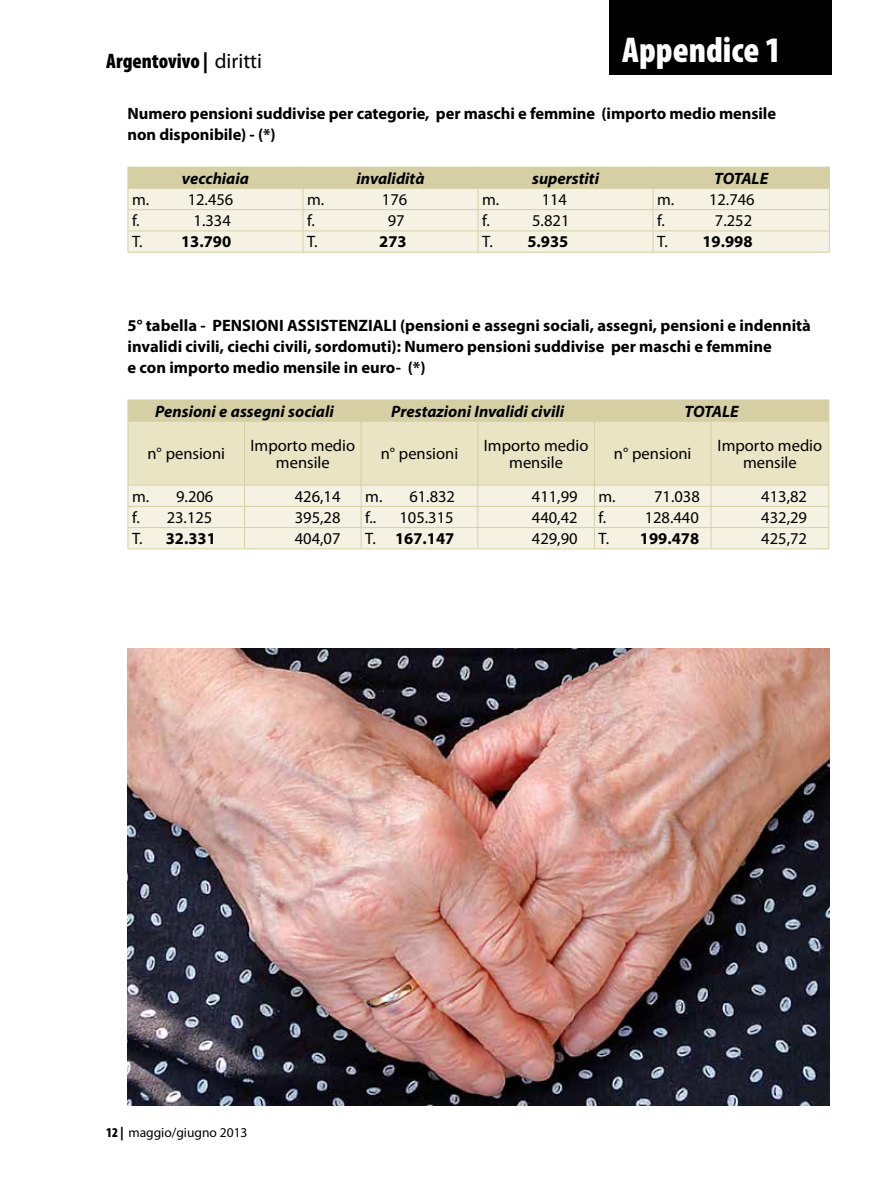
<style>
.page{position:relative;width:893px;height:1191px;background:#fff}
.page>*{position:absolute;margin:0;border:0;box-sizing:border-box;transform-origin:0 0}
.t1{font:900 condensed 36px "Myriad Pro";color:#fff}
.t2{font:900 condensed 21px "Myriad Pro";color:#000}
.t3{font:700 16.5px/21px "Myriad Pro";color:#000}
.t4{font:16.5px/16.5px "Myriad Pro";color:#000;text-align:center}
.t5{font:italic 700 16.5px "Myriad Pro";color:#000}
.t6{font:13.5px "Myriad Pro";color:#000}
.s1{font-weight:400}
.s2{font-weight:400;font-stretch:normal}
.s3{font-weight:900;font-stretch:condensed}
</style>
<div class="page">
<div style="left:609px;top:0;width:223px;height:74px;background:#000"></div>
<svg style="left:128px;top:167px;width:702px;height:85px;background:#ebe7d0"></svg>
<hr style="left:128px;top:252px;width:175px;height:1px;background:#d5cfa3">
<hr style="left:303px;top:252px;width:175px;height:1px;background:#d5cfa3">
<hr style="left:478px;top:252px;width:175px;height:1px;background:#d5cfa3">
<hr style="left:653px;top:252px;width:177px;height:1px;background:#d5cfa3">
<div style="left:129px;top:422px;width:699px;height:63px;background:#e9e4c3"></div>
<div style="left:129px;top:486px;width:699px;height:62px;background:#f5f2e3"></div>
<hr style="left:128px;top:399px;width:117px;height:1px;background:#d5cfa3">
<hr style="left:245px;top:399px;width:116px;height:1px;background:#d5cfa3">
<hr style="left:361px;top:399px;width:117px;height:1px;background:#d5cfa3">
<hr style="left:478px;top:399px;width:116px;height:1px;background:#d5cfa3">
<hr style="left:594px;top:399px;width:117px;height:1px;background:#d5cfa3">
<hr style="left:711px;top:399px;width:118px;height:1px;background:#d5cfa3">
<div style="left:128px;top:400px;width:701px;height:21px;background:#d5cfa3"></div>
<hr style="left:128px;top:421px;width:117px;height:1px;background:#d5cfa3">
<hr style="left:128px;top:421px;width:1px;height:64px;background:#d5cfa3">
<hr style="left:245px;top:421px;width:116px;height:1px;background:#d5cfa3">
<hr style="left:244px;top:421px;width:1px;height:64px;background:#d5cfa3">
<hr style="left:361px;top:421px;width:117px;height:1px;background:#d5cfa3">
<hr style="left:361px;top:421px;width:1px;height:64px;background:#d5cfa3">
<hr style="left:478px;top:421px;width:116px;height:1px;background:#d5cfa3">
<hr style="left:477px;top:421px;width:1px;height:64px;background:#d5cfa3">
<hr style="left:594px;top:421px;width:117px;height:1px;background:#d5cfa3">
<hr style="left:594px;top:421px;width:1px;height:64px;background:#d5cfa3">
<hr style="left:711px;top:421px;width:118px;height:1px;background:#d5cfa3">
<hr style="left:711px;top:421px;width:1px;height:64px;background:#d5cfa3">
<hr style="left:828px;top:421px;width:1px;height:64px;background:#d5cfa3">
<hr style="left:128px;top:485px;width:117px;height:1px;background:#d5cfa3">
<hr style="left:245px;top:485px;width:116px;height:1px;background:#d5cfa3">
<hr style="left:361px;top:485px;width:117px;height:1px;background:#d5cfa3">
<hr style="left:478px;top:485px;width:116px;height:1px;background:#d5cfa3">
<hr style="left:594px;top:485px;width:117px;height:1px;background:#d5cfa3">
<hr style="left:711px;top:485px;width:118px;height:1px;background:#d5cfa3">
<hr style="left:128px;top:506px;width:117px;height:1px;background:#d5cfa3">
<hr style="left:245px;top:506px;width:116px;height:1px;background:#d5cfa3">
<hr style="left:361px;top:506px;width:117px;height:1px;background:#d5cfa3">
<hr style="left:478px;top:506px;width:116px;height:1px;background:#d5cfa3">
<hr style="left:594px;top:506px;width:117px;height:1px;background:#d5cfa3">
<hr style="left:711px;top:506px;width:118px;height:1px;background:#d5cfa3">
<hr style="left:128px;top:527px;width:117px;height:1px;background:#d5cfa3">
<svg style="left:128px;top:485px;width:1px;height:63px"></svg>
<hr style="left:245px;top:527px;width:116px;height:1px;background:#d5cfa3">
<svg style="left:244px;top:485px;width:1px;height:63px"></svg>
<hr style="left:361px;top:527px;width:117px;height:1px;background:#d5cfa3">
<svg style="left:361px;top:485px;width:1px;height:63px"></svg>
<hr style="left:478px;top:527px;width:116px;height:1px;background:#d5cfa3">
<svg style="left:477px;top:485px;width:1px;height:63px"></svg>
<hr style="left:594px;top:527px;width:117px;height:1px;background:#d5cfa3">
<svg style="left:594px;top:485px;width:1px;height:63px"></svg>
<hr style="left:711px;top:527px;width:118px;height:1px;background:#d5cfa3">
<svg style="left:711px;top:485px;width:1px;height:63px"></svg>
<svg style="left:828px;top:485px;width:1px;height:63px"></svg>
<hr style="left:128px;top:548px;width:117px;height:1px;background:#d5cfa3">
<hr style="left:245px;top:548px;width:116px;height:1px;background:#d5cfa3">
<hr style="left:361px;top:548px;width:117px;height:1px;background:#d5cfa3">
<hr style="left:478px;top:548px;width:116px;height:1px;background:#d5cfa3">
<hr style="left:594px;top:548px;width:117px;height:1px;background:#d5cfa3">
<hr style="left:711px;top:548px;width:118px;height:1px;background:#d5cfa3">
<img style="left:128px;top:648px;width:701px;height:458px">
<h1 class="t1" style="left:622px;top:30px;width:160px">Appendice 1</h1>
<p class="t3" style="left:128px;top:102px;width:650px">Numero pensioni suddivise per categorie, per maschi e femmine (importo medio mensile non disponibile) - (*)</p>
<p class="t5" style="left:182px;top:167px;width:69px">vecchiaia</p>
<p class="t5" style="left:357px;top:167px;width:69px">invalidità</p>
<p class="t5" style="left:532px;top:167px;width:68px">superstiti</p>
<p class="t5" style="left:714px;top:167px;width:55px">TOTALE</p>
<p class="t4" style="left:132px;top:191px;width:103px">m. 12.456</p>
<p class="t4" style="left:307px;top:191px;width:19px">m.</p>
<p class="t4" style="left:382px;top:191px;width:27px">176</p>
<p class="t4" style="left:482px;top:191px;width:19px">m.</p>
<p class="t4" style="left:542px;top:191px;width:27px">114</p>
<p class="t4" style="left:657px;top:191px;width:99px">m. 12.746</p>
<p class="t4" style="left:132px;top:212px;width:9px">f.</p>
<p class="t4" style="left:194px;top:212px;width:39px">1.334</p>
<p class="t4" style="left:307px;top:212px;width:9px">f.</p>
<p class="t4" style="left:388px;top:212px;width:18px">97</p>
<p class="t4" style="left:482px;top:212px;width:9px">f.</p>
<p class="t4" style="left:532px;top:212px;width:39px">5.821</p>
<p class="t4" style="left:657px;top:212px;width:9px">f.</p>
<p class="t4" style="left:715px;top:212px;width:39px">7.252</p>
<p class="t3" style="left:132px;top:231px;width:101px"><span class="s1">T.</span> 13.790</p>
<p class="t4" style="left:307px;top:233px;width:12px">T.</p>
<p class="t3" style="left:379px;top:231px;width:29px">273</p>
<p class="t3" style="left:482px;top:231px;width:88px"><span class="s1">T.</span> 5.935</p>
<p class="t3" style="left:657px;top:231px;width:97px"><span class="s1">T.</span> 19.998</p>
<p class="t2" style="left:106px;top:49px;width:157px">Argentovivo | <span class="s2">diritti</span></p>
<p class="t3" style="left:128px;top:314px;width:685px">5° tabella - PENSIONI ASSISTENZIALI (pensioni e assegni sociali, assegni, pensioni e indennità invalidi civili, ciechi civili, sordomuti): Numero pensioni suddivise per maschi e femmine<br>e con importo medio mensile in euro- (*)</p>
<p class="t5" style="left:155px;top:400px;width:180px">Pensioni e assegni sociali</p>
<p class="t5" style="left:391px;top:400px;width:174px">Prestazioni Invalidi civili</p>
<p class="t5" style="left:685px;top:400px;width:55px">TOTALE</p>
<p class="t4" style="left:147px;top:445px;width:79px">n° pensioni</p>
<p class="t4" style="left:251px;top:437px;width:106px">Importo medio mensile</p>
<p class="t4" style="left:381px;top:445px;width:79px">n° pensioni</p>
<p class="t4" style="left:484px;top:437px;width:106px">Importo medio mensile</p>
<p class="t4" style="left:614px;top:445px;width:79px">n° pensioni</p>
<p class="t4" style="left:718px;top:437px;width:106px">Importo medio mensile</p>
<p class="t4" style="left:132px;top:488px;width:83px">m. 9.206</p>
<p class="t4" style="left:295px;top:488px;width:47px">426,14</p>
<p class="t4" style="left:365px;top:488px;width:91px">m. 61.832</p>
<p class="t4" style="left:532px;top:488px;width:47px">411,99</p>
<p class="t4" style="left:598px;top:488px;width:103px">m. 71.038</p>
<p class="t4" style="left:761px;top:488px;width:47px">413,82</p>
<p class="t4" style="left:132px;top:509px;width:82px">f. 23.125</p>
<p class="t4" style="left:295px;top:509px;width:47px">395,28</p>
<p class="t4" style="left:365px;top:509px;width:13px">f..</p>
<p class="t4" style="left:399px;top:509px;width:56px">105.315</p>
<p class="t4" style="left:532px;top:509px;width:47px">440,42</p>
<p class="t4" style="left:598px;top:509px;width:102px">f. 128.440</p>
<p class="t4" style="left:761px;top:509px;width:47px">432,29</p>
<p class="t3" style="left:132px;top:528px;width:85px"><span class="s1">T.</span> 32.331</p>
<p class="t4" style="left:295px;top:530px;width:47px">404,07</p>
<p class="t3" style="left:365px;top:528px;width:91px"><span class="s1">T.</span> 167.147</p>
<p class="t4" style="left:532px;top:530px;width:47px">429,90</p>
<p class="t3" style="left:598px;top:528px;width:102px"><span class="s1">T.</span> 199.478</p>
<p class="t4" style="left:761px;top:530px;width:47px">425,72</p>
<p class="t6" style="left:106px;top:1124px;width:143px"><span class="s3">12 |</span> maggio/giugno 2013</p>
</div>
